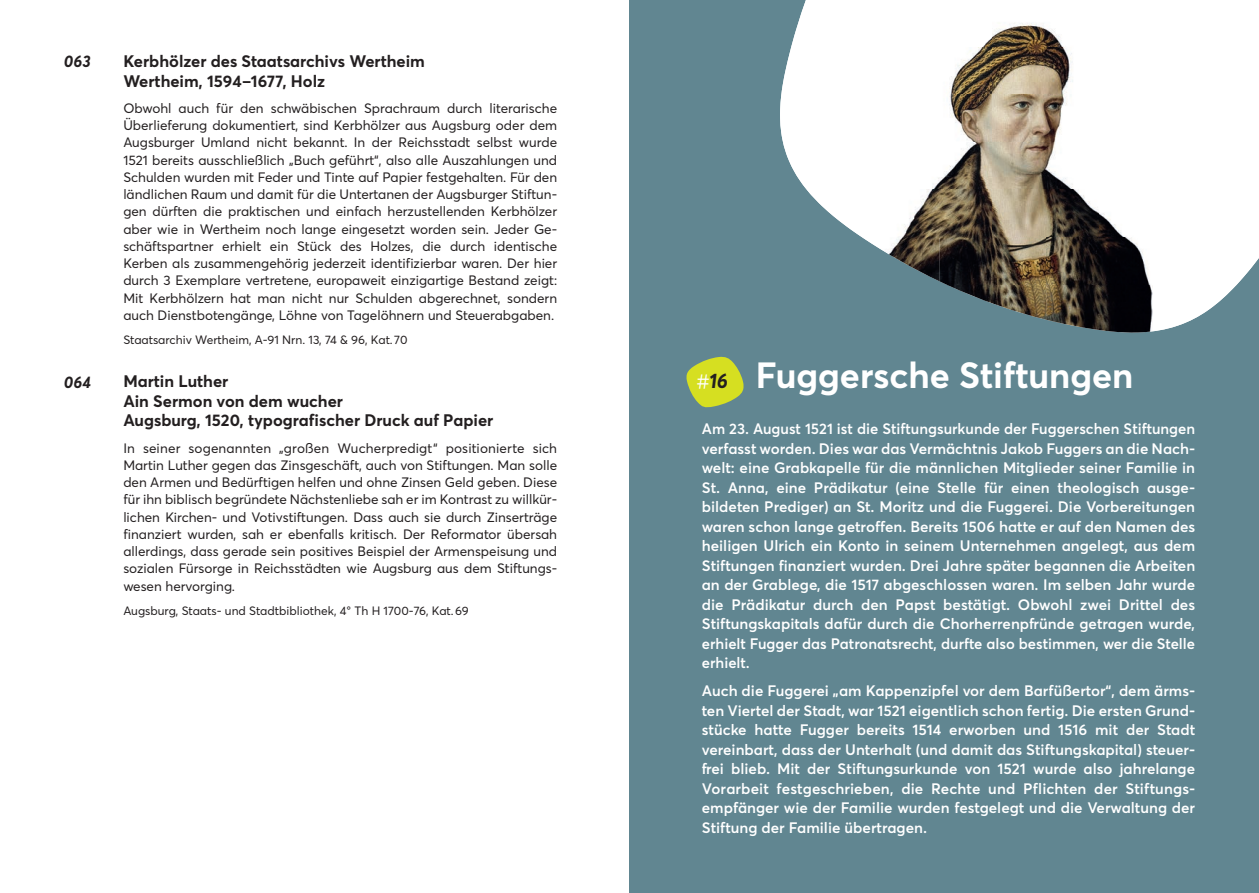
<style>
.page{position:relative;width:1259px;height:893px;background:#fff}
.page>*{position:absolute;margin:0;border:0;box-sizing:border-box;transform-origin:0 0}
.t1{font:700 36px "Averta PE";color:#fff}
.t2{font:italic 700 20.7px "Averta PE";color:#231f20}
.t3{font:700 16.5px/19.5px "Averta PE";color:#231f20}
.t4{font:italic 700 16.5px "Averta PE";color:#231f20}
.t5{font:600 15px/19.5px "Averta PE";color:#fff;text-align:justify}
.t6{font:13.5px/17.2px "Averta Demo PE Cutted Demo";color:#231f20;text-align:justify}
.t7{font:12px "Averta Demo PE Cutted Demo";color:#231f20}
.s1{font-family:"Averta Demo PE Cutted Demo";font-weight:400;font-style:normal;color:#fff}
</style>
<div class="page">
<div style="left:629px;top:0;width:630px;height:893px;background:#618691"></div>
<img style="left:791px;top:0;width:414px;height:47px">
<div style="left:1205px;top:0;width:54px;height:285px;background:#fff"></div>
<img style="left:780px;top:47px;width:426px;height:95px">
<img style="left:783px;top:142px;width:423px;height:48px">
<img style="left:807px;top:190px;width:399px;height:47px">
<img style="left:862px;top:237px;width:77px;height:44px">
<img style="left:939px;top:237px;width:213px;height:48px">
<img style="left:1152px;top:237px;width:54px;height:94px">
<img style="left:947px;top:285px;width:99px;height:35px">
<img style="left:1046px;top:285px;width:106px;height:48px">
<img style="left:1205px;top:285px;width:31px;height:27px">
<svg style="left:686px;top:356px;width:58px;height:52px"></svg>
<p class="t4" style="left:64px;top:50px;width:28px">063</p>
<p class="t4" style="left:64px;top:370px;width:29px">064</p>
<p class="t3" style="left:123px;top:51px;width:303px">Kerbhölzer des Staatsarchivs Wertheim<br>Wertheim, 1594–1677, Holz</p>
<p class="t6" style="left:123px;top:100px;width:435px">Obwohl auch für den schwäbischen Sprachraum durch literarische Überlieferung dokumentiert, sind Kerbhölzer aus Augsburg oder dem Augsburger Umland nicht bekannt. In der Reichsstadt selbst wurde 1521 bereits ausschließlich „Buch geführt“, also alle Auszahlungen und Schulden wurden mit Feder und Tinte auf Papier festgehalten. Für den ländlichen Raum und damit für die Untertanen der Augsburger Stiftun&shy;gen dürften die praktischen und einfach herzustellenden Kerbhölzer aber wie in Wertheim noch lange eingesetzt worden sein. Jeder Ge&shy;schäftspartner erhielt ein Stück des Holzes, die durch identische Kerben als zusammengehörig jederzeit identifizierbar waren. Der hier durch 3 Exemplare vertretene, europaweit einzigartige Bestand zeigt:<br>Mit Kerbhölzern hat man nicht nur Schulden abgerechnet, sondern auch Dienstbotengänge, Löhne von Tagelöhnern und Steuerabgaben.</p>
<p class="t7" style="left:123px;top:333px;width:286px">Staatsarchiv Wertheim, A-91 Nrn. 13, 74 &amp; 96, Kat. 70</p>
<p class="t3" style="left:123px;top:371px;width:371px">Martin Luther<br>Ain Sermon von dem wucher<br>Augsburg, 1520, typografischer Druck auf Papier</p>
<p class="t6" style="left:123px;top:439px;width:435px">In seiner sogenannten „großen Wucherpredigt“ positionierte sich Martin Luther gegen das Zinsgeschäft, auch von Stiftungen. Man solle den Armen und Bedürftigen helfen und ohne Zinsen Geld geben. Diese für ihn biblisch begründete Nächstenliebe sah er im Kontrast zu willkür&shy;lichen Kirchen- und Votivstiftungen. Dass auch sie durch Zinserträge finanziert wurden, sah er ebenfalls kritisch. Der Reformator übersah allerdings, dass gerade sein positives Beispiel der Armenspeisung und sozialen Fürsorge in Reichsstädten wie Augsburg aus dem Stiftungs&shy;wesen hervorging.</p>
<p class="t7" style="left:123px;top:603px;width:347px">Augsburg, Staats- und Stadtbibliothek, 4° Th H 1700-76, Kat. 69</p>
<h1 class="t1" style="left:756px;top:350px;width:379px">Fuggersche Stiftungen</h1>
<p class="t5" style="left:702px;top:419px;width:495px">Am 23. August 1521 ist die Stiftungsurkunde der Fuggerschen Stiftungen verfasst worden. Dies war das Vermächtnis Jakob Fuggers an die Nach&shy;welt: eine Grab kapelle für die männlichen Mitglieder seiner Familie in St. Anna, eine Prädikatur (eine Stelle für einen theo logisch aus ge&shy;bildeten Prediger) an St. Moritz und die Fuggerei. Die Vorbereitungen waren schon lange ge troffen. Bereits 1506 hatte er auf den Namen des heiligen Ulrich ein Konto in seinem Unternehmen an gelegt, aus dem Stiftungen finanziert wurden. Drei Jahre später begannen die Arbeiten an der Grablege, die 1517 abgeschlossen waren. Im selben Jahr wurde die Prädikatur durch den Papst bestätigt. Obwohl zwei Drittel des Stiftungskapitals dafür durch die Chorherrenpfründe getragen wurde, erhielt Fugger das Patronatsrecht, durfte also bestimmen, wer die Stelle erhielt.</p>
<p class="t5" style="left:702px;top:681px;width:495px">Auch die Fuggerei „am Kappenzipfel vor dem Barfüßertor“, dem ärms&shy;ten Viertel der Stadt, war 1521 eigentlich schon fertig. Die ersten Grund&shy;stücke hatte Fugger bereits 1514 erworben und 1516 mit der Stadt vereinbart, dass der Unterhalt (und damit das Stiftungskapital) steuer&shy;frei blieb. Mit der Stiftungsurkunde von 1521 wurde also jahrelange Vorarbeit fest geschrieben, die Rechte und Pflichten der Stiftungs&shy;empfänger wie der Familie wurden festgelegt und die Verwaltung der Stiftung der Familie übertragen.</p>
<h2 class="t2" style="left:696px;top:366px;width:33px"><span class="s1">#</span>16</h2>
</div>
